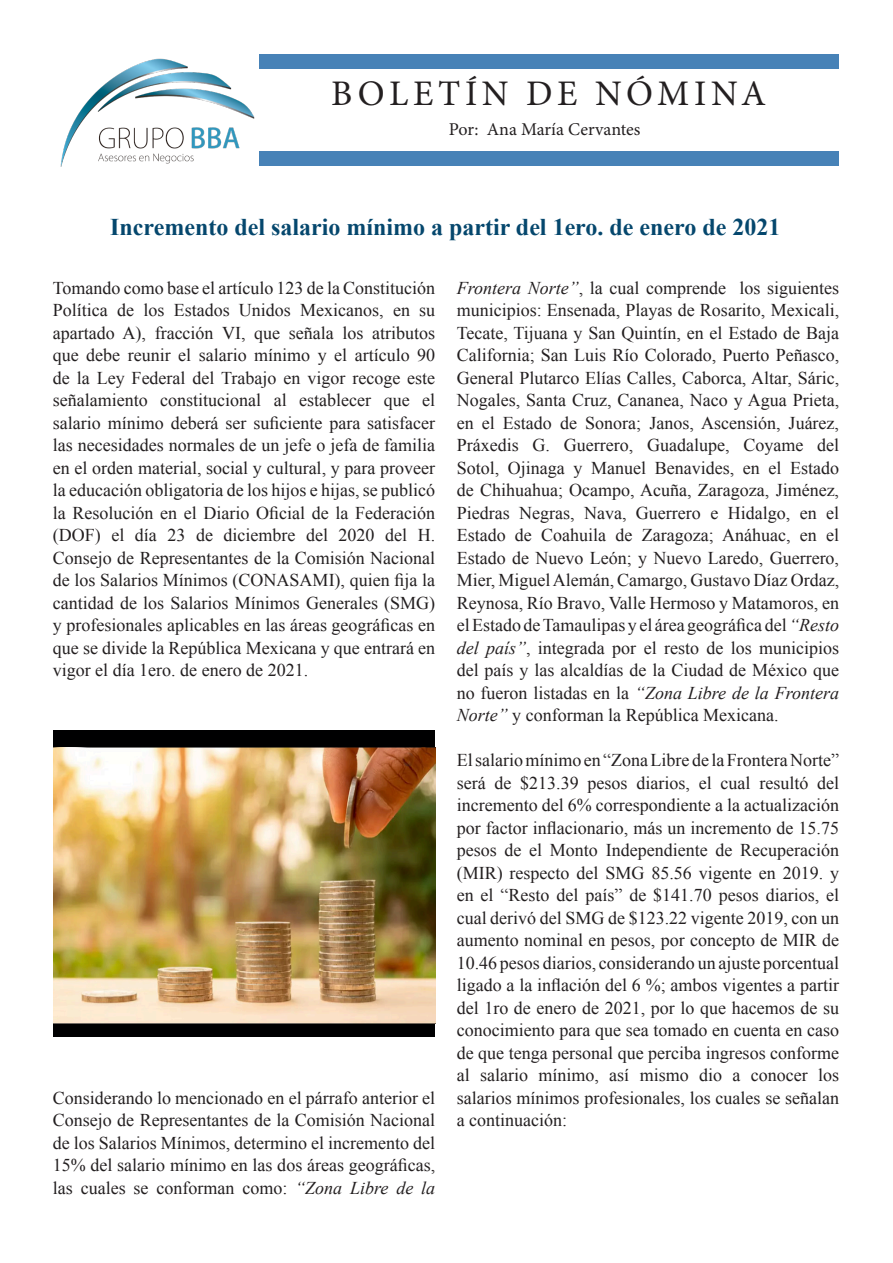
<style>
.page{position:relative;width:893px;height:1263px;background:#fff}
.page>*{position:absolute;margin:0;border:0;box-sizing:border-box;transform-origin:0 0}
.t1{font:36px "Minion Pro";letter-spacing:.13em;color:#231f20}
.t2{font:700 24px "Times New Roman";color:#05476d}
.t3{font:18px/22.5px "Times New Roman";color:#231f20;text-align:justify}
.t4{font:18px "Minion Pro";letter-spacing:-.005em;color:#231f20}
.s1{font-style:italic}
</style>
<div class="page">
<img style="left:60px;top:58px;width:195px;height:108px">
<div style="left:259px;top:54px;width:579px;height:15px;background:#4782b7"></div>
<div style="left:259px;top:152px;width:579px;height:14px;background:#4782b7"></div>
<div style="left:53px;top:730px;width:382px;height:307px;background:#000001"></div>
<img style="left:53px;top:747px;width:382px;height:277px">
<p class="t1" style="left:331px;top:70px;width:436px">BOLETÍN DE NÓMINA</p>
<p class="t4" style="left:449px;top:117px;width:193px">Por: Ana María Cervantes</p>
<p class="t2" style="left:110px;top:210px;width:672px">Incremento del salario mínimo a partir del 1ero. de enero de 2021</p>
<p class="t3" style="left:53px;top:276px;width:384px">Tomando como base el artículo 123 de la Constitución Política de los Estados Unidos Mexicanos, en su apartado A), fracción VI, que señala los atributos que debe reunir el salario mínimo y el artículo 90 de la Ley Federal del Trabajo en vigor recoge este señalamiento constitucional al establecer que el salario mínimo deberá ser suficiente para satisfacer las necesidades normales de un jefe o jefa de familia en el orden material, social y cultural, y para proveer la educación obligatoria de los hijos e hijas, se publicó la Resolución en el Diario Oficial de la Federación (DOF) el día 23 de diciembre del 2020 del H.<br>Consejo de Representantes de la Comisión Nacional de los Salarios Mínimos (CONASAMI), quien fija la cantidad de los Salarios Mínimos Generales (SMG) y profesionales aplicables en las áreas geográficas en que se divide la República Mexicana y que entrará en vigor el día 1ero. de enero de 2021.</p>
<p class="t3" style="left:53px;top:1086px;width:384px">Considerando lo mencionado en el párrafo anterior el Consejo de Representantes de la Comisión Nacional de los Salarios Mínimos, determino el incremento del 15% del salario mínimo en las dos áreas geográficas, las cuales se conforman como: <span class="s1">“Zona Libre de la</span></p>
<p class="t3" style="left:457px;top:276px;width:384px"><span class="s1">Frontera Norte”</span>, la cual comprende los siguientes municipios: Ensenada, Playas de Rosarito, Mexicali, Tecate, Tijuana y San Quintín, en el Estado de Baja California; San Luis Río Colorado, Puerto Peñasco, General Plutarco Elías Calles, Caborca, Altar, Sáric, Nogales, Santa Cruz, Cananea, Naco y Agua Prieta, en el Estado de Sonora; Janos, Ascensión, Juárez, Práxedis G. Guerrero, Guadalupe, Coyame del Sotol, Ojinaga y Manuel Benavides, en el Estado de Chihuahua; Ocampo, Acuña, Zaragoza, Jiménez, Piedras Negras, Nava, Guerrero e Hidalgo, en el Estado de Coahuila de Zaragoza; Anáhuac, en el Estado de Nuevo León; y Nuevo Laredo, Guerrero, Mier, Miguel Alemán, Camargo, Gustavo Díaz Ordaz, Reynosa, Río Bravo, Valle Hermoso y Matamoros, en el Estado de Tamaulipas y el área geográfica del <span class="s1">“Resto del país”</span>, integrada por el resto de los municipios del país y las alcaldías de la Ciudad de México que no fueron listadas en la <span class="s1">“Zona Libre de la Frontera Norte”</span> y conforman la República Mexicana.</p>
<p class="t3" style="left:457px;top:749px;width:384px">El salario mínimo en “Zona Libre de la Frontera Norte” será de $213.39 pesos diarios, el cual resultó del incremento del 6% correspondiente a la actualización por factor inflacionario, más un incremento de 15.75 pesos de el Monto Independiente de Recuperación (MIR) respecto del SMG 85.56 vigente en 2019. y en el “Resto del país” de $141.70 pesos diarios, el cual derivó del SMG de $123.22 vigente 2019, con un aumento nominal en pesos, por concepto de MIR de 10.46 pesos diarios, considerando un ajuste porcentual ligado a la inflación del 6 %; ambos vigentes a partir del 1ro de enero de 2021, por lo que hacemos de su conocimiento para que sea tomado en cuenta en caso de que tenga personal que perciba ingresos conforme al salario mínimo, así mismo dio a conocer los salarios mínimos profesionales, los cuales se señalan a continuación:</p>
</div>
